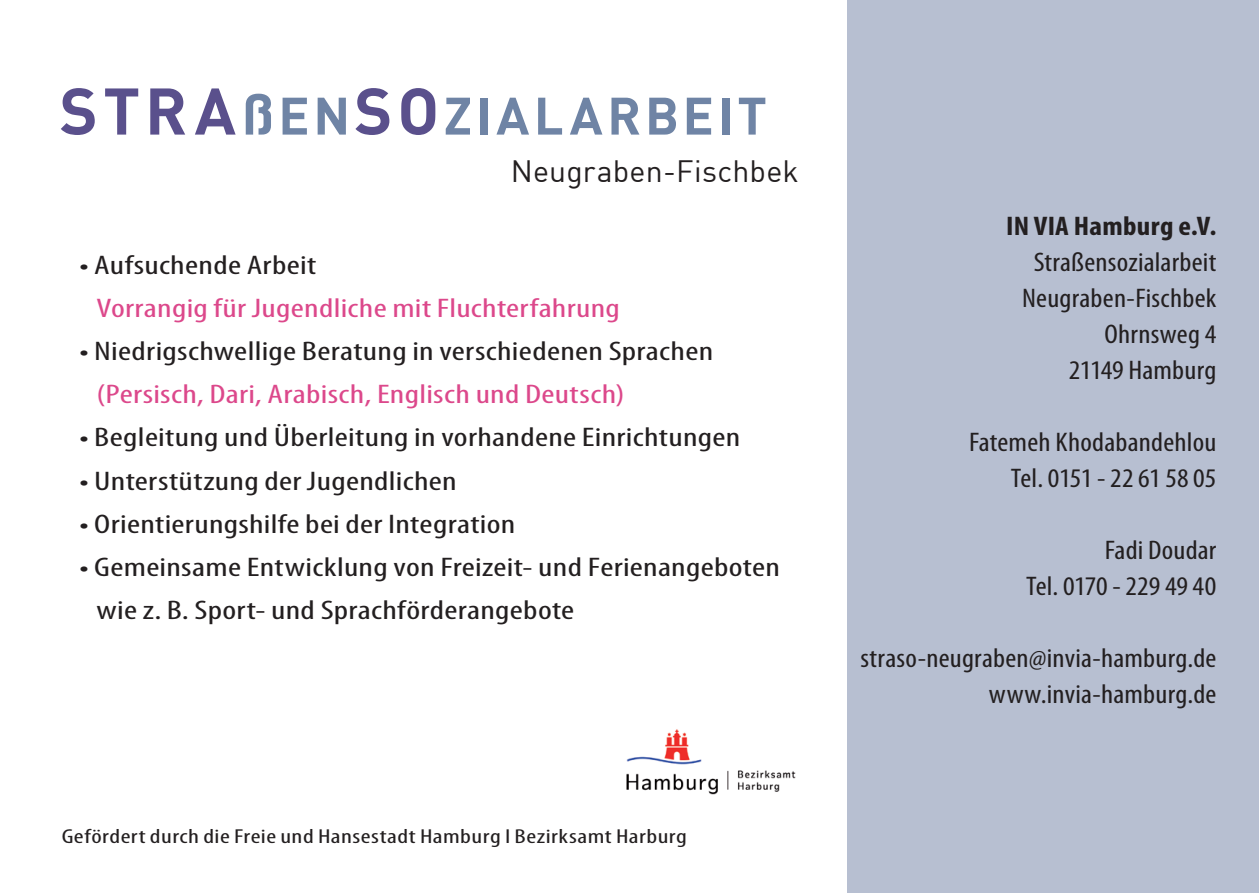
<style>
.page{position:relative;width:1259px;height:893px;background:#fff}
.page>*{position:absolute;margin:0;border:0;box-sizing:border-box;transform-origin:0 0}
.t1{font:700 51.9px "DIN";letter-spacing:.075em;color:#6f84a5}
.t2{font:30.3px "DIN";letter-spacing:.005em;color:#231f20}
.t3{font:condensed 27px/43.2px "Myriad Pro";letter-spacing:.005em;color:#231f20;scale:1.33 1}
.t4{font:condensed 27px/36px "Myriad Pro";letter-spacing:.005em;color:#231f20;text-align:right;scale:1.11 1}
.t5{font:condensed 27px "Myriad Pro";letter-spacing:.005em;color:#dc488b;scale:1.33 1}
.t6{font:700 condensed 27px "Myriad Pro";letter-spacing:.01em;color:#231f20;scale:1.11 1}
.t7{font:condensed 20.4px "Myriad Pro";letter-spacing:.015em;color:#231f20;scale:1.33 1}
.s1{font-size:64.8px;color:#5a508c}
.s2{font-size:57px}
</style>
<div class="page">
<div style="left:847px;top:0;width:412px;height:893px;background:#b7bfd1"></div>
<img style="left:626px;top:729px;width:170px;height:66px">
<h1 class="t1" style="left:60px;top:82px;width:709px"><span class="s1">STRA</span><span class="s2">ß</span>EN<span class="s1">SO</span>ZIALARBEIT</h1>
<p class="t2" style="left:511px;top:152px;width:289px">Neugraben-Fischbek</p>
<p class="t3" style="left:79px;top:243px;width:180px">• Aufsuchende Arbeit</p>
<p class="t5" style="left:97px;top:292px;width:395px">Vorrangig für Jugendliche mit Fluchterfahrung</p>
<p class="t3" style="left:79px;top:329px;width:478px">• Niedrigschwellige Beratung in verschiedenen Sprachen</p>
<p class="t5" style="left:97px;top:378px;width:398px">(Persisch, Dari, Arabisch, Englisch und Deutsch)</p>
<p class="t3" style="left:79px;top:416px;width:498px">• Begleitung und Überleitung in vorhandene Einrichtungen</p>
<p class="t3" style="left:79px;top:459px;width:285px">• Unterstützung der Jugendlichen</p>
<p class="t3" style="left:79px;top:502px;width:329px">• Orientierungshilfe bei der Integration</p>
<p class="t3" style="left:96px;top:545px;width:515px;text-indent:-17px">• Gemeinsame Entwicklung von Freizeit- und Ferienangeboten wie z. B. Sport- und Sprachförderangebote</p>
<p class="t7" style="left:62px;top:824px;width:472px">Gefördert durch die Freie und Hansestadt Hamburg I Bezirksamt Harburg</p>
<p class="t6" style="left:1006px;top:209px;width:191px">IN VIA Hamburg e.V.</p>
<p class="t4" style="left:1022px;top:244px;width:177px">Straßensozialarbeit<br>Neugraben-Fischbek<br>Ohrnsweg 4<br>21149 Hamburg</p>
<p class="t4" style="left:969px;top:424px;width:224px">Fatemeh Khodabandehlou<br>Tel. 0151 - 22 61 58 05</p>
<p class="t4" style="left:1026px;top:532px;width:173px">Fadi Doudar<br>Tel. 0170 - 229 49 40</p>
<p class="t4" style="left:860px;top:640px;width:322px">straso-neugraben@invia-hamburg.de www.invia-hamburg.de</p>
</div>
